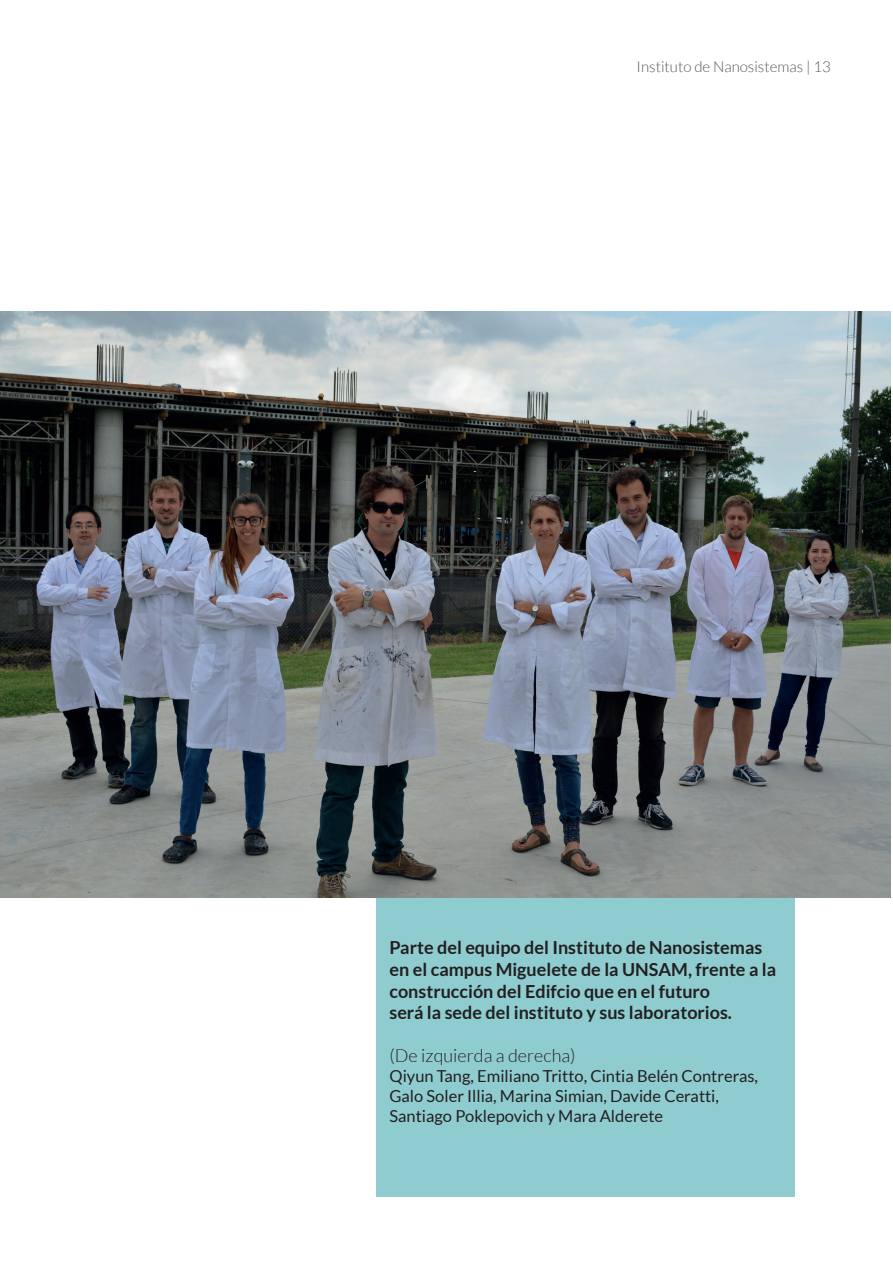
<style>
.page{position:relative;width:893px;height:1263px;background:#fff}
.page>*{position:absolute;margin:0;border:0;box-sizing:border-box;transform-origin:0 0}
.t1{font:700 18px/21.6px "Lato";color:#231f20}
.t2{font:300 18px "Lato";color:#231f20}
.t3{font:16.5px/19.8px "Lato";color:#231f20}
.t4{font:300 15px "Lato";color:#57585a}
</style>
<div class="page">
<img style="left:0;top:312px;width:890px;height:586px">
<div style="left:376px;top:898px;width:419px;height:298px;background:#8eccd0"></div>
<p class="t4" style="left:637px;top:59px;width:196px">Instituto de Nanosistemas | 13</p>
<p class="t1" style="left:389px;top:937px;width:388px">Parte del equipo del Instituto de Nanosistemas en el campus Miguelete de la UNSAM, frente a la construcción del Edifcio que en el futuro<br>será la sede del instituto y sus laboratorios.</p>
<p class="t2" style="left:389px;top:1046px;width:188px">(De izquierda a derecha)</p>
<p class="t3" style="left:389px;top:1066px;width:370px">Qiyun Tang, Emiliano Tritto, Cintia Belén Contreras,<br>Galo Soler Illia, Marina Simian, Davide Ceratti,<br>Santiago Poklepovich y Mara Alderete</p>
</div>
